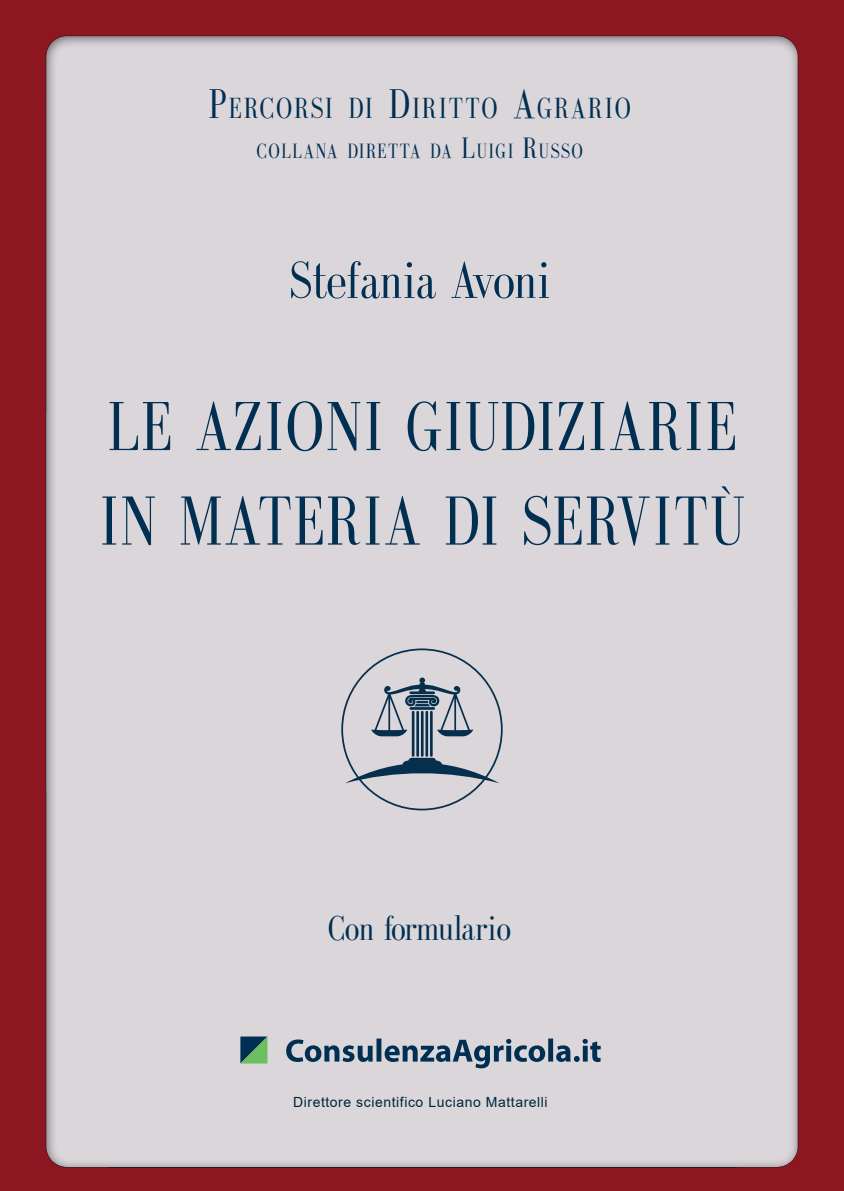
<style>
.page{position:relative;width:844px;height:1191px;background:#fff}
.page>*{position:absolute;margin:0;border:0;box-sizing:border-box;transform-origin:0 0}
.t1{font:70px/94.5px "Galileo FLF";letter-spacing:.03em;color:#002f52}
.t2{font:52.5px "Galileo FLF";letter-spacing:-.02em;color:#002f52}
.t3{font:35px "Galileo FLF";letter-spacing:-.02em;color:#002f52}
.t4{font:29.4px "Galileo FLF";letter-spacing:.07em;color:#002f52}
.t5{font:20.82px "Galileo FLF";letter-spacing:.07em;color:#002f52}
.t6{font:14px "Arial";letter-spacing:.04em;color:#00263b}
.s1{font-size:42px}
.s2{font-size:29.75px}
</style>
<div class="page">
<div style="left:0;top:0;width:843px;height:1191px;background:#8c1720"></div>
<div style="left:108px;top:99px;width:627px;height:1068px;background:#dbd6da"></div>
<img style="left:46px;top:99px;width:62px;height:1068px">
<img style="left:46px;top:36px;width:751px;height:63px">
<div style="left:735px;top:98px;width:62px;height:1069px;background:#dbd6da"></div>
<svg style="left:286px;top:1038px;width:314px;height:30px;background:#939fad"></svg>
<svg style="left:240px;top:1036px;width:27px;height:27px"></svg>
<hr style="left:411px;top:711px;width:3px;height:45px;background:#052f4c">
<hr style="left:416px;top:711px;width:3px;height:45px;background:#052f4c">
<hr style="left:421px;top:711px;width:2px;height:45px;background:#052f4c">
<hr style="left:425px;top:711px;width:3px;height:45px;background:#052f4c">
<hr style="left:430px;top:711px;width:2px;height:45px;background:#052f4c">
<svg style="left:371px;top:677px;width:102px;height:59px;background:#98a2ae"></svg>
<svg style="left:345px;top:756px;width:154px;height:27px;background:#959fac"></svg>
<h3 class="t4" style="left:208px;top:93px;width:424px"><span class="s1">P</span>ERCORSI DI <span class="s1">D</span>IRITTO <span class="s1">A</span>GRARIO</h3>
<h3 class="t5" style="left:256px;top:140px;width:327px">COLLANA DIRETTA DA <span class="s2">L</span>UIGI <span class="s2">R</span>USSO</h3>
<h2 class="t2" style="left:289px;top:254px;width:262px">Stefania Avoni</h2>
<h1 class="t1" style="left:99px;top:382px;width:646px">LE AZIONI GIUDIZIARIE<br>IN MATERIA DI SERVITÙ</h1>
<h3 class="t3" style="left:328px;top:911px;width:185px">Con formulario</h3>
<p class="t6" style="left:293px;top:1092px;width:256px">Direttore scientifico Luciano Mattarelli</p>
</div>
